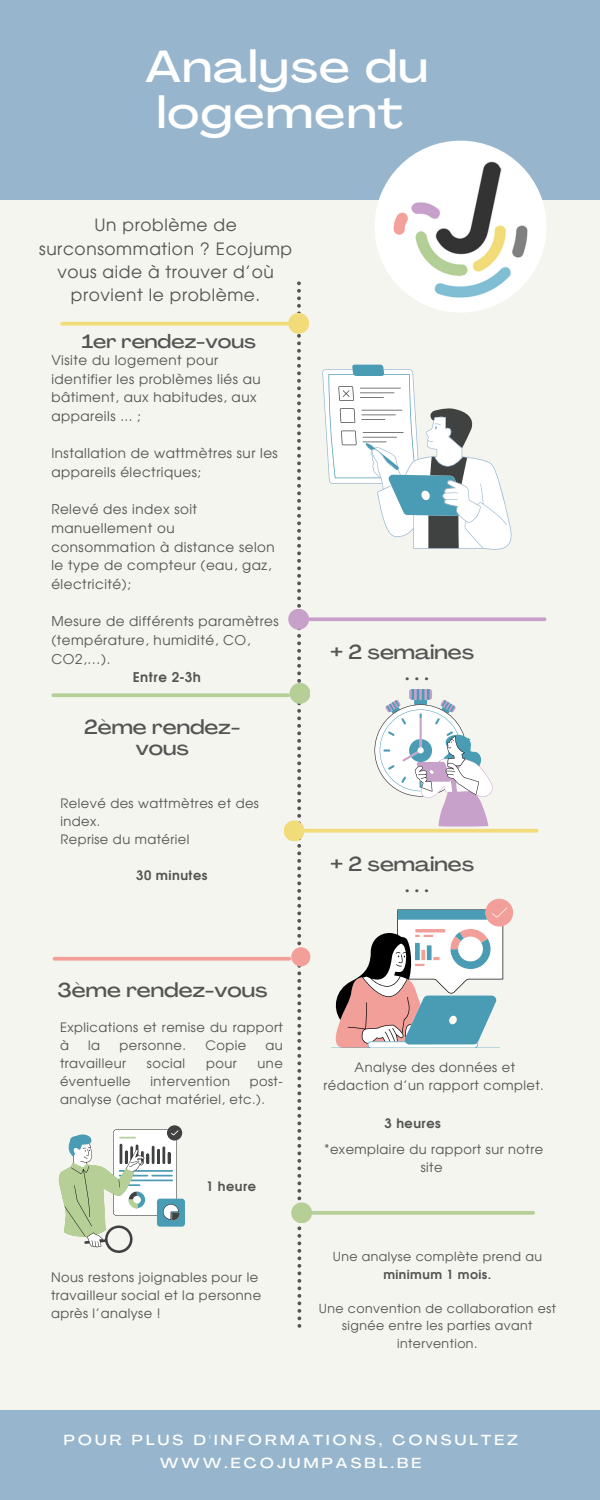
<style>
.page{position:relative;width:600px;height:1500px;background:#f5f5ef}
.page>*{position:absolute;margin:0;border:0;box-sizing:border-box;transform-origin:0 0}
.t1{font:500 expanded 44.3px/45.8px "Agrandir";letter-spacing:.035em;color:#fff}
.t2{font:500 expanded 20px/21px "Agrandir";color:#545454}
.t3{font:500 expanded 19px "Agrandir";color:#545454}
.t4{font:17px/23.2px "Evolventa";letter-spacing:.035em;color:#545454;text-align:center}
.t5{font:500 expanded 14.4px/22.6px "Agrandir";letter-spacing:.225em;color:#fff;text-align:center}
.t6{font:13.5px/18.7px "Evolventa";letter-spacing:.04em;color:#545454}
.t7{font:700 13.5px "Evolventa";letter-spacing:.04em;color:#545454}
.t8{font:13px/18px "Evolventa";letter-spacing:.035em;color:#545454}
.t9{font:700 13px "Evolventa";letter-spacing:.035em;color:#545454}
.t10{font:12.5px/17.2px "Evolventa";letter-spacing:.035em;color:#545454;text-align:center}
.s1{font-weight:700}
</style>
<div class="page">
<div style="left:0;top:0;width:600px;height:200px;background:#97b6cd"></div>
<svg style="left:297px;top:281px;width:4px;height:1047px"></svg>
<svg style="left:310px;top:617px;width:235px;height:4px"></svg>
<svg style="left:304px;top:829px;width:233px;height:4px"></svg>
<svg style="left:312px;top:1211px;width:221px;height:4px"></svg>
<svg style="left:53px;top:693px;width:235px;height:4px"></svg>
<svg style="left:54px;top:957px;width:235px;height:4px"></svg>
<svg style="left:62px;top:322px;width:226px;height:4px"></svg>
<div style="left:288px;top:313px;width:21px;height:21px;background:#f1dc79;border-radius:50%"></div>
<div style="left:288px;top:609px;width:21px;height:21px;background:#c8a1ca;border-radius:50%"></div>
<div style="left:284px;top:820px;width:20px;height:21px;background:#f1dc79;border-radius:50%"></div>
<div style="left:291px;top:1202px;width:21px;height:21px;background:#b6cf97;border-radius:50%"></div>
<div style="left:290px;top:683px;width:20px;height:21px;background:#b6cf97;border-radius:50%"></div>
<div style="left:291px;top:947px;width:19px;height:19px;background:#f29f9a;border-radius:50%"></div>
<div style="left:0;top:1410px;width:600px;height:90px;background:#97b6cd"></div>
<img style="left:375px;top:141px;width:171px;height:172px;border-radius:50%">
<svg style="left:58px;top:1125px;width:127px;height:128px"></svg>
<svg style="left:322px;top:365px;width:190px;height:185px"></svg>
<svg style="left:331px;top:899px;width:182px;height:149px"></svg>
<svg style="left:375px;top:689px;width:118px;height:138px"></svg>
<p class="t1" style="left:146px;top:48px;width:284px">Analyse du logement</p>
<p class="t4" style="left:39px;top:215px;width:254px">Un problème de surconsommation ? Ecojump vous aide à trouver d’où provient le problème.</p>
<h5 class="t3" style="left:82px;top:334px;width:176px">1er rendez-vous</h5>
<h3 class="t6" style="left:51px;top:352px;width:211px">Visite du logement pour identifier les problèmes liés au bâtiment, aux habitudes, aux appareils ... ;</h3>
<h2 class="t6" style="left:51px;top:445px;width:228px">Installation de wattmètres sur les appareils électriques;</h2>
<h6 class="t6" style="left:51px;top:501px;width:225px">Relevé des index soit manuellement ou consommation à distance selon le type de compteur (eau, gaz, électricité);</h6>
<h6 class="t6" style="left:51px;top:613px;width:229px">Mesure de différents paramètres</h6>
<h6 class="t6" style="left:51px;top:631px;width:201px">(température, humidité, CO,</h6>
<h6 class="t6" style="left:51px;top:650px;width:61px">CO2,…).</h6>
<h6 class="t7" style="left:133px;top:671px;width:70px">Entre 2-3h</h6>
<p class="t2" style="left:84px;top:719px;width:158px;text-align:center">2ème rendez&shy;vous</p>
<h6 class="t8" style="left:60px;top:795px;width:200px">Relevé des wattmètres et des index.<br>Reprise du matériel</h6>
<p class="t9" style="left:136px;top:870px;width:73px">30 minutes</p>
<h2 class="t2" style="left:58px;top:981px;width:211px">3ème rendez-vous</h2>
<h6 class="t8" style="left:60px;top:1019px;width:224px">Explications et remise du rapport à</h6>
<h6 class="t8" style="left:88px;top:1037px;width:13px">la</h6>
<h6 class="t8" style="left:120px;top:1037px;width:68px">personne.</h6>
<h6 class="t8" style="left:205px;top:1037px;width:42px">Copie</h6>
<h6 class="t8" style="left:266px;top:1037px;width:19px">au</h6>
<h6 class="t8" style="left:60px;top:1055px;width:67px">travailleur</h6>
<h6 class="t8" style="left:147px;top:1055px;width:40px">social</h6>
<h6 class="t8" style="left:206px;top:1055px;width:32px">pour</h6>
<h6 class="t8" style="left:258px;top:1055px;width:27px">une</h6>
<h6 class="t8" style="left:60px;top:1073px;width:72px">éventuelle</h6>
<h6 class="t8" style="left:151px;top:1073px;width:81px">intervention</h6>
<h6 class="t8" style="left:60px;top:1073px;width:224px;text-indent:190px">post&shy;analyse (achat matériel, etc.).</h6>
<h6 class="t9" style="left:206px;top:1180px;width:51px">1 heure</h6>
<h2 class="t8" style="left:51px;top:1269px;width:212px">Nous restons joignables pour le travailleur social et la personne après l’analyse !</h2>
<h2 class="t2" style="left:405px;top:643px;width:71px;text-indent:-75px">+ 2 semaines ...</h2>
<h2 class="t2" style="left:405px;top:855px;width:71px;text-indent:-75px">+ 2 semaines ...</h2>
<h6 class="t8" style="left:323px;top:1060px;width:222px;text-align:center">Analyse des données et rédaction d’un rapport complet.</h6>
<h6 class="t9" style="left:385px;top:1117px;width:58px">3 heures</h6>
<h5 class="t8" style="left:324px;top:1141px;width:221px;text-align:center">*exemplaire du rapport sur notre site</h5>
<h6 class="t10" style="left:333px;top:1249px;width:211px">Une analyse complète prend au <span class="s1">minimum 1 mois.</span></h6>
<h5 class="t10" style="left:319px;top:1301px;width:239px">Une convention de collaboration est signée entre les parties avant intervention.</h5>
<p class="t5" style="left:64px;top:1430px;width:455px">POUR PLUS D'INFORMATIONS, CONSULTEZ<br>WWW.ECOJUMPASBL.BE</p>
</div>
